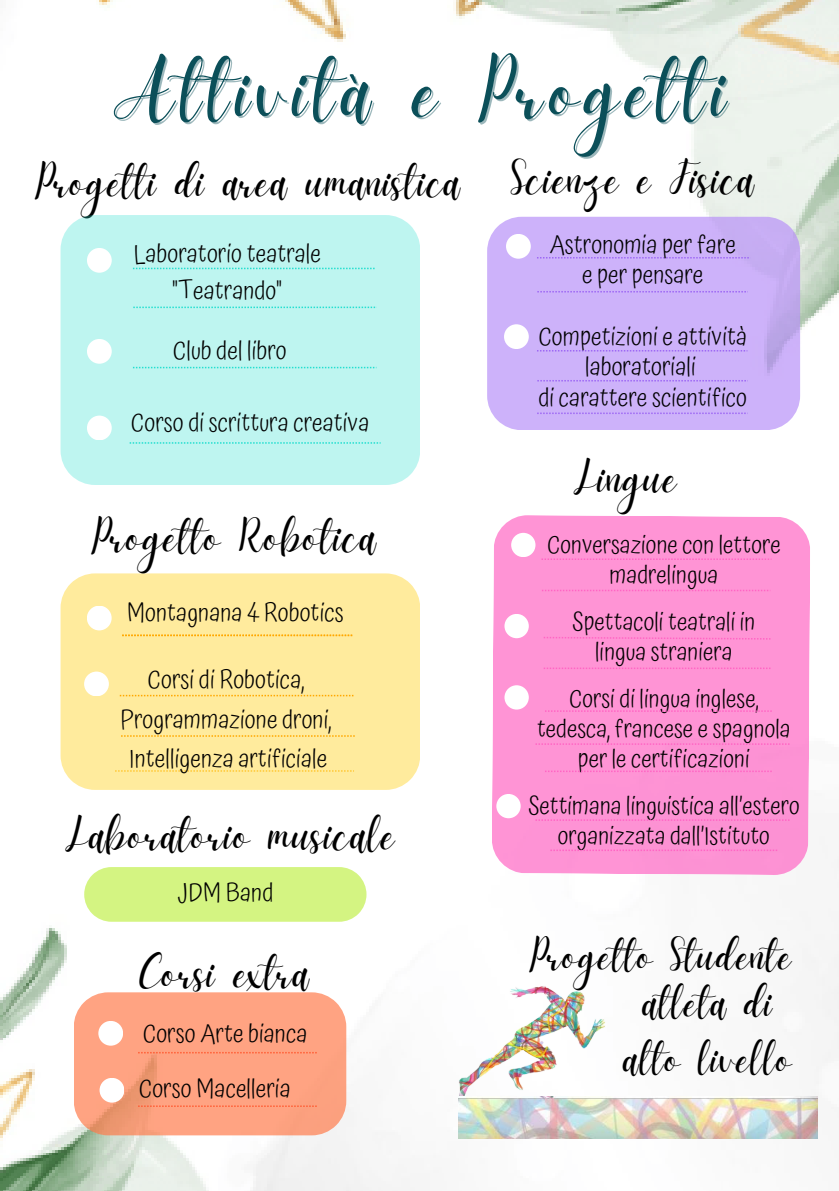
<style>
.page{position:relative;width:839px;height:1191px;background:#fff}
.page>*{position:absolute;margin:0;border:0;box-sizing:border-box;transform-origin:0 0}
.t1{font:84px "Daydream";letter-spacing:.07em;color:#0b4f59}
.t2{font:46.2px "Daydream";letter-spacing:.025em;color:#000}
.t3{font:44px "Daydream";letter-spacing:.025em;color:#000}
.t4{font:300 25.4px/30.6px "Atma";color:#000;text-align:center}
.t5{font:300 25px/30px "Atma";color:#000;text-align:center}
</style>
<div class="page">
<img style="left:0;top:0;width:838px;height:1191px">
<svg style="left:487px;top:217px;width:313px;height:213px;background:#ccb2f8"></svg>
<div style="left:506px;top:234px;width:24px;height:25px;background:#fff;border-radius:50%"></div>
<div style="left:504px;top:324px;width:24px;height:25px;background:#fff;border-radius:50%"></div>
<svg style="left:537px;top:257px;width:211px;height:2px"></svg>
<svg style="left:537px;top:291px;width:211px;height:1px"></svg>
<svg style="left:537px;top:350px;width:210px;height:2px"></svg>
<svg style="left:537px;top:380px;width:211px;height:1px"></svg>
<svg style="left:537px;top:413px;width:211px;height:1px"></svg>
<div style="left:61px;top:215px;width:359px;height:270px;background:#bef5f0"></div>
<div style="left:87px;top:339px;width:25px;height:25px;background:#fff;border-radius:50%"></div>
<div style="left:87px;top:248px;width:25px;height:25px;background:#fff;border-radius:50%"></div>
<svg style="left:133px;top:268px;width:241px;height:1px"></svg>
<svg style="left:133px;top:307px;width:242px;height:1px"></svg>
<svg style="left:133px;top:367px;width:244px;height:1px"></svg>
<div style="left:87px;top:416px;width:25px;height:24px;background:#fff;border-radius:50%"></div>
<svg style="left:130px;top:442px;width:250px;height:2px"></svg>
<svg style="left:74px;top:992px;width:272px;height:143px;background:#fda686"></svg>
<div style="left:84px;top:867px;width:282px;height:55px;background:#d4f482"></div>
<div style="left:491px;top:515px;width:319px;height:360px;background:#ff94d5"></div>
<div style="left:511px;top:533px;width:24px;height:24px;background:#fff;border-radius:50%"></div>
<div style="left:504px;top:614px;width:24px;height:24px;background:#fff;border-radius:50%"></div>
<svg style="left:541px;top:558px;width:230px;height:2px"></svg>
<svg style="left:542px;top:590px;width:228px;height:1px"></svg>
<svg style="left:543px;top:668px;width:227px;height:1px"></svg>
<div style="left:504px;top:685px;width:24px;height:25px;background:#fff;border-radius:50%"></div>
<div style="left:496px;top:794px;width:24px;height:24px;background:#fff;border-radius:50%"></div>
<svg style="left:543px;top:637px;width:227px;height:3px"></svg>
<svg style="left:545px;top:710px;width:226px;height:2px"></svg>
<svg style="left:535px;top:743px;width:254px;height:2px"></svg>
<svg style="left:545px;top:771px;width:226px;height:1px"></svg>
<svg style="left:535px;top:819px;width:254px;height:2px"></svg>
<svg style="left:550px;top:850px;width:227px;height:1px"></svg>
<div style="left:61px;top:573px;width:359px;height:217px;background:#ffeb9d"></div>
<div style="left:84px;top:672px;width:25px;height:24px;background:#fff;border-radius:50%"></div>
<div style="left:87px;top:606px;width:25px;height:24px;background:#fff;border-radius:50%"></div>
<svg style="left:120px;top:695px;width:233px;height:1px"></svg>
<svg style="left:122px;top:635px;width:230px;height:1px"></svg>
<svg style="left:121px;top:735px;width:234px;height:2px"></svg>
<img style="left:447px;top:963px;width:173px;height:159px">
<img style="left:458px;top:1096px;width:359px;height:42px">
<p class="t1" style="left:114px;top:42px;width:614px">Attività e Progetti</p>
<p class="t2" style="left:511px;top:152px;width:245px">Scienze e Fisica</p>
<p class="t2" style="left:36px;top:155px;width:426px">Progetti di area umanistica</p>
<p class="t4" style="left:134px;top:238px;width:189px">Laboratorio teatrale</p>
<p class="t4" style="left:172px;top:275px;width:111px">"Teatrando"</p>
<p class="t4" style="left:549px;top:229px;width:188px">Astronomia per fare</p>
<p class="t4" style="left:582px;top:259px;width:123px">e per pensare</p>
<p class="t4" style="left:538px;top:321px;width:210px">Competizioni e attività laboratoriali</p>
<p class="t4" style="left:538px;top:382px;width:210px">di carattere scientifico</p>
<p class="t4" style="left:173px;top:335px;width:115px">Club del libro</p>
<p class="t4" style="left:131px;top:407px;width:240px">Corso di scrittura creativa</p>
<p class="t2" style="left:92px;top:510px;width:286px">Progetto Robotica</p>
<p class="t4" style="left:127px;top:596px;width:218px">Montagnana 4 Robotics</p>
<p class="t4" style="left:148px;top:664px;width:158px">Corsi di Robotica,</p>
<p class="t4" style="left:120px;top:703px;width:212px">Programmazione droni,</p>
<p class="t4" style="left:129px;top:743px;width:200px">Intelligenza artificiale</p>
<p class="t2" style="left:66px;top:808px;width:331px">Laboratorio musicale</p>
<p class="t4" style="left:177px;top:877px;width:98px">JDM Band</p>
<p class="t2" style="left:139px;top:947px;width:171px">Corsi extra</p>
<p class="t4" style="left:143px;top:1018px;width:166px">Corso Arte bianca</p>
<p class="t4" style="left:139px;top:1073px;width:153px">Corso Macelleria</p>
<p class="t2" style="left:574px;top:452px;width:104px">Lingue</p>
<p class="t5" style="left:547px;top:529px;width:235px">Conversazione con lettore</p>
<p class="t5" style="left:609px;top:559px;width:110px">madrelingua</p>
<p class="t5" style="left:572px;top:606px;width:185px">Spettacoli teatrali in</p>
<p class="t5" style="left:595px;top:636px;width:139px">lingua straniera</p>
<p class="t5" style="left:569px;top:683px;width:191px">Corsi di lingua inglese,</p>
<p class="t5" style="left:537px;top:713px;width:255px">tedesca, francese e spagnola</p>
<p class="t5" style="left:578px;top:743px;width:173px">per le certificazioni</p>
<p class="t5" style="left:528px;top:791px;width:273px">Settimana linguistica all’estero organizzata dall’Istituto</p>
<p class="t3" style="left:530px;top:931px;width:263px">Progetto Studente</p>
<p class="t3" style="left:642px;top:978px;width:131px">atleta di</p>
<p class="t3" style="left:623px;top:1033px;width:170px">alto livello</p>
</div>
